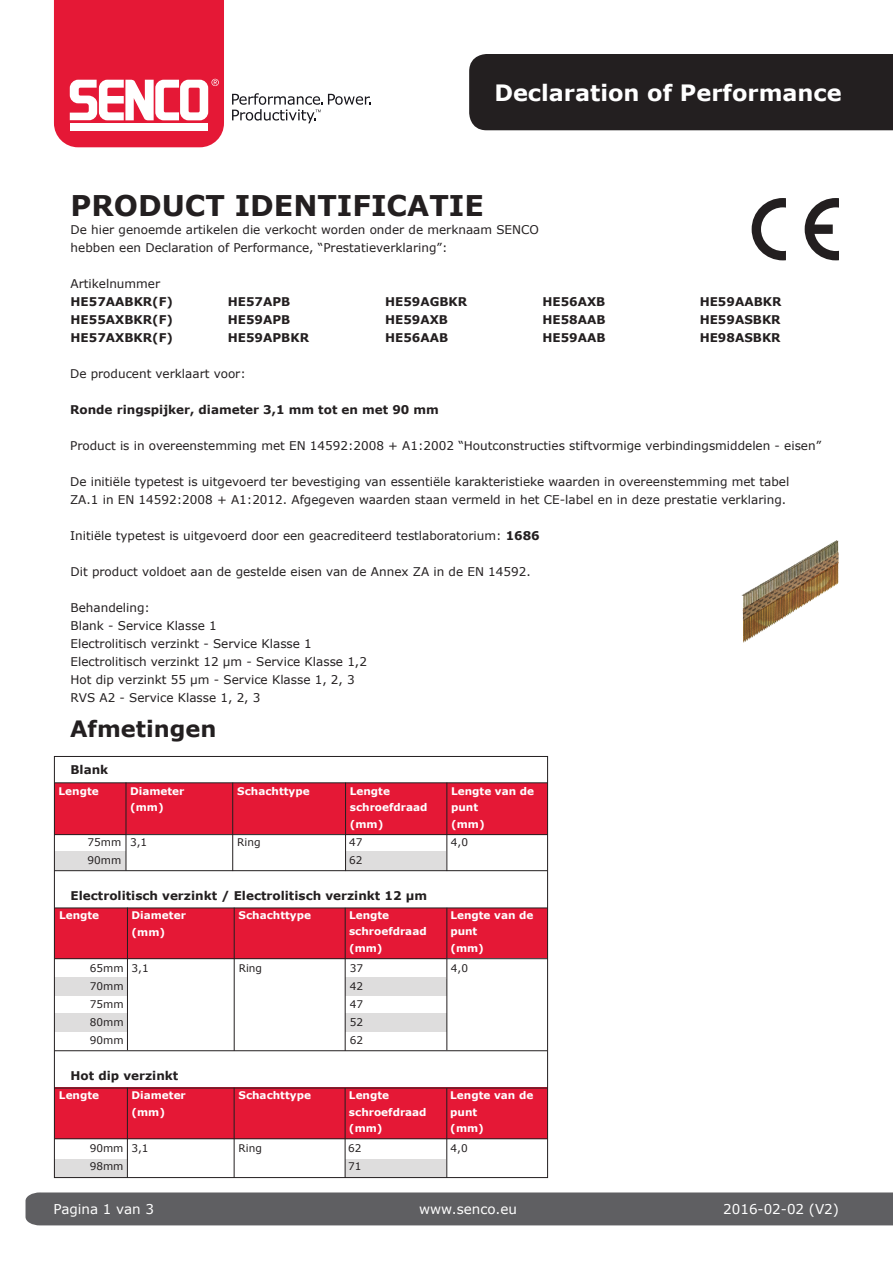
<style>
.page{position:relative;width:893px;height:1263px;background:#fff}
.page>*{position:absolute;margin:0;border:0;box-sizing:border-box;transform-origin:0 0}
.t1{font:700 28.5px "Verdana";color:#231f20}
.t2{font:700 22.5px "Verdana";color:#fff}
.t3{font:700 22.5px "Verdana";color:#231f20}
.t4{font:13.5px "Verdana";color:#fff}
.t5{font:12px/18px "Verdana";color:#231f20}
.t6{font:700 12px/18px "Verdana";color:#231f20;text-align:justify}
.t7{font:700 10.5px/16.5px "Verdana";color:#fff}
.t8{font:10.5px/18px "Verdana";color:#231f20}
.s1{font-weight:700}
</style>
<div class="page">
<svg style="left:742px;top:540px;width:97px;height:103px"></svg>
<img style="left:742px;top:540px;width:94px;height:72px">
<div style="left:54px;top:783px;width:494px;height:52px;background:#e51836"></div>
<div style="left:55px;top:851px;width:493px;height:19px;background:#dedddd"></div>
<div style="left:54px;top:908px;width:493px;height:51px;background:#e51836"></div>
<hr style="left:55px;top:782px;width:493px;height:1px;background:#231f20">
<div style="left:54px;top:977px;width:493px;height:18px;background:#dedddd"></div>
<div style="left:54px;top:1088px;width:494px;height:51px;background:#e51836"></div>
<div style="left:54px;top:1013px;width:493px;height:19px;background:#dedddd"></div>
<div style="left:54px;top:1159px;width:493px;height:19px;background:#dedddd"></div>
<div style="left:126px;top:835px;width:219px;height:35px;background:#fff"></div>
<div style="left:446px;top:835px;width:102px;height:35px;background:#fff"></div>
<div style="left:127px;top:959px;width:218px;height:92px;background:#fff"></div>
<div style="left:447px;top:959px;width:101px;height:92px;background:#fff"></div>
<div style="left:128px;top:1139px;width:217px;height:39px;background:#fff"></div>
<div style="left:446px;top:1139px;width:102px;height:43px;background:#fff"></div>
<hr style="left:127px;top:907px;width:1px;height:143px;background:#231f20">
<hr style="left:234px;top:907px;width:1px;height:144px;background:#231f20">
<hr style="left:232px;top:782px;width:1px;height:89px;background:#231f20">
<hr style="left:54px;top:834px;width:494px;height:1px;background:#231f20">
<hr style="left:55px;top:958px;width:493px;height:1px;background:#231f20">
<hr style="left:126px;top:782px;width:1px;height:89px;background:#231f20">
<hr style="left:55px;top:907px;width:493px;height:1px;background:#231f20">
<hr style="left:345px;top:782px;width:1px;height:89px;background:#231f20">
<hr style="left:446px;top:782px;width:1px;height:89px;background:#231f20">
<hr style="left:345px;top:908px;width:1px;height:143px;background:#231f20">
<hr style="left:446px;top:908px;width:1px;height:142px;background:#231f20">
<hr style="left:54px;top:870px;width:494px;height:1px;background:#231f20">
<hr style="left:127px;top:1088px;width:1px;height:90px;background:#231f20">
<hr style="left:234px;top:1088px;width:1px;height:90px;background:#231f20">
<hr style="left:345px;top:1088px;width:1px;height:90px;background:#231f20">
<hr style="left:446px;top:1088px;width:1px;height:90px;background:#231f20">
<hr style="left:55px;top:1138px;width:492px;height:1px;background:#231f20">
<hr style="left:55px;top:1088px;width:492px;height:1px;background:#231f20">
<hr style="left:55px;top:1050px;width:492px;height:1px;background:#231f20">
<div style="left:469px;top:54px;width:424px;height:76px;background:#231f20"></div>
<svg style="left:232px;top:93px;width:139px;height:30px"></svg>
<svg style="left:54px;top:0;width:170px;height:147px"></svg>
<div style="left:26px;top:1192px;width:867px;height:33px;background:#5f5f62"></div>
<svg style="left:752px;top:198px;width:87px;height:62px"></svg>
<h2 class="t2" style="left:494px;top:77px;width:349px">Declaration of Performance</h2>
<h1 class="t1" style="left:71px;top:185px;width:415px">PRODUCT IDENTIFICATIE</h1>
<p class="t5" style="left:71px;top:221px;width:470px">De hier genoemde artikelen die verkocht worden onder de merknaam SENCO hebben een Declaration of Performance, “Prestatieverklaring”:</p>
<p class="t5" style="left:71px;top:275px;width:91px">Artikelnummer</p>
<p class="t6" style="left:71px;top:292px;width:104px">HE57AABKR(F)<br>HE55AXBKR(F)<br>HE57AXBKR(F)</p>
<p class="t6" style="left:228px;top:292px;width:83px;text-align:left">HE57APB<br>HE59APB<br>HE59APBKR</p>
<p class="t6" style="left:385px;top:292px;width:84px;text-align:left">HE59AGBKR<br>HE59AXB<br>HE56AAB</p>
<p class="t6" style="left:542px;top:292px;width:65px">HE56AXB HE58AAB HE59AAB</p>
<p class="t6" style="left:700px;top:292px;width:83px">HE59AABKR HE59ASBKR HE98ASBKR</p>
<p class="t5" style="left:70px;top:365px;width:177px">De producent verklaart voor:</p>
<p class="t6" style="left:70px;top:400px;width:370px">Ronde ringspijker, diameter 3,1 mm tot en met 90 mm</p>
<p class="t5" style="left:70px;top:437px;width:753px">Product is in overeenstemming met EN 14592:2008 + A1:2002 “Houtconstructies stiftvormige verbindingsmiddelen - eisen”</p>
<p class="t5" style="left:70px;top:473px;width:721px">De initiële typetest is uitgevoerd ter bevestiging van essentiële karakteristieke waarden in overeenstemming met tabel<br>ZA.1 in EN 14592:2008 + A1:2012. Afgegeven waarden staan vermeld in het CE-label en in deze prestatie verklaring.</p>
<p class="t5" style="left:70px;top:527px;width:471px">Initiële typetest is uitgevoerd door een geacrediteerd testlaboratorium: <span class="s1">1686</span></p>
<p class="t5" style="left:71px;top:563px;width:462px">Dit product voldoet aan de gestelde eisen van de Annex ZA in de EN 14592.</p>
<p class="t5" style="left:71px;top:599px;width:298px">Behandeling:<br>Blank - Service Klasse 1<br>Electrolitisch verzinkt - Service Klasse 1<br>Electrolitisch verzinkt 12 μm - Service Klasse 1,2<br>Hot dip verzinkt 55 μm - Service Klasse 1, 2, 3<br>RVS A2 - Service Klasse 1, 2, 3</p>
<h2 class="t3" style="left:70px;top:713px;width:148px">Afmetingen</h2>
<p class="t6" style="left:70px;top:760px;width:39px">Blank</p>
<p class="t7" style="left:59px;top:782px;width:42px">Lengte</p>
<p class="t8" style="left:88px;top:833px;width:35px">75mm<br>90mm</p>
<p class="t7" style="left:130px;top:782px;width:56px">Diameter</p>
<p class="t7" style="left:237px;top:782px;width:74px">Schachttype</p>
<p class="t7" style="left:130px;top:799px;width:35px">(mm)</p>
<p class="t8" style="left:130px;top:833px;width:19px">3,1</p>
<p class="t8" style="left:237px;top:833px;width:25px">Ring</p>
<p class="t7" style="left:350px;top:782px;width:79px">Lengte schroefdraad (mm)</p>
<p class="t7" style="left:451px;top:782px;width:85px">Lengte van de punt<br>(mm)</p>
<p class="t8" style="left:349px;top:833px;width:15px">47<br>62</p>
<p class="t8" style="left:451px;top:833px;width:19px">4,0</p>
<p class="t6" style="left:71px;top:886px;width:358px">Electrolitisch verzinkt / Electrolitisch verzinkt 12 μm</p>
<p class="t7" style="left:59px;top:907px;width:42px">Lengte</p>
<p class="t8" style="left:90px;top:959px;width:35px;text-align:justify">65mm 70mm 75mm 80mm 90mm</p>
<p class="t7" style="left:132px;top:907px;width:56px">Diameter (mm)</p>
<p class="t7" style="left:239px;top:907px;width:74px">Schachttype</p>
<p class="t7" style="left:349px;top:907px;width:79px">Lengte schroefdraad (mm)</p>
<p class="t7" style="left:450px;top:907px;width:85px">Lengte van de punt<br>(mm)</p>
<p class="t8" style="left:132px;top:959px;width:19px">3,1</p>
<p class="t8" style="left:239px;top:959px;width:25px">Ring</p>
<p class="t8" style="left:350px;top:959px;width:15px;text-align:justify">37<br>42<br>47<br>52<br>62</p>
<p class="t8" style="left:451px;top:959px;width:19px">4,0</p>
<p class="t6" style="left:71px;top:1066px;width:109px">Hot dip verzinkt</p>
<p class="t7" style="left:59px;top:1087px;width:42px">Lengte</p>
<p class="t7" style="left:131px;top:1087px;width:56px">Diameter (mm)</p>
<p class="t7" style="left:239px;top:1087px;width:74px">Schachttype</p>
<p class="t7" style="left:349px;top:1087px;width:79px">Lengte schroefdraad (mm)</p>
<p class="t7" style="left:450px;top:1087px;width:85px">Lengte van de punt<br>(mm)</p>
<p class="t8" style="left:90px;top:1139px;width:35px">90mm<br>98mm</p>
<p class="t8" style="left:131px;top:1139px;width:19px">3,1</p>
<p class="t8" style="left:239px;top:1139px;width:25px">Ring</p>
<p class="t8" style="left:348px;top:1139px;width:15px">62<br>71</p>
<p class="t8" style="left:451px;top:1139px;width:19px">4,0</p>
<p class="t4" style="left:54px;top:1200px;width:102px">Pagina 1 van 3</p>
<p class="t4" style="left:723px;top:1200px;width:117px">2016-02-02 (V2)</p>
<p class="t4" style="left:419px;top:1200px;width:99px">www.senco.eu</p>
</div>
